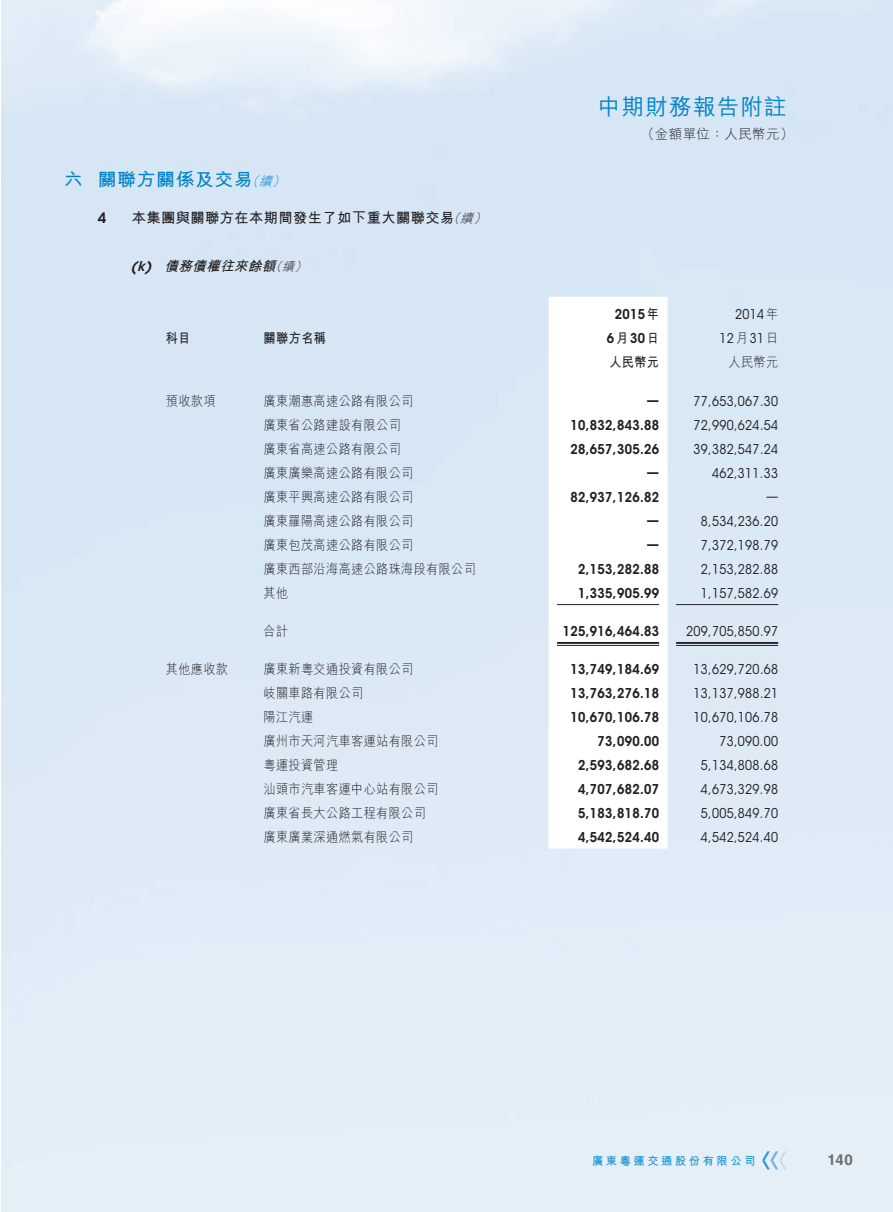
<style>
.page{position:relative;width:893px;height:1212px;background:#fff}
.page>*{position:absolute;margin:0;border:0;box-sizing:border-box;transform-origin:0 0}
.t1{font:500 22.5px "M Hei HK";letter-spacing:.055em;color:#0082c8}
._3__標題{font:700 18px "M Hei HK";letter-spacing:.03em;color:#0082c8;scale:1.05 1}
.t2{font:700 15px "Helvetica LT Std";color:#6c6d70}
._4__副標題{font:700 14.25px "M Hei HK";letter-spacing:.03em;color:#231f20}
._4__副標題-2{font:600 14.25px "ITC Avant Garde Std";color:#231f20}
._1__內文{font:13.5px "ITC Avant Garde Std";letter-spacing:.03em;color:#231f20;scale:.9 1}
._1__內文-2{font:300 13.5px "M Hei HK";letter-spacing:.03em;color:#231f20;scale:.9 1}
._1__內文-3{font:600 13.5px "ITC Avant Garde Std";letter-spacing:.03em;color:#231f20;scale:.9 1}
._1__內文-4{font:300 13.5px "M Hei HK";letter-spacing:.03em;color:#231f20}
._1__內文-5{font:700 13.5px "M Hei HK";letter-spacing:.03em;color:#231f20;scale:.9 1}
._5__副副標題{font:italic 700 13.5px "M Hei HK";color:#231f20}
._5__副副標題-2{font:italic 600 13.5px "ITC Avant Garde Std";color:#231f20}
._3__標題-2{font:italic 300 12.75px "M Hei HK";color:#0082c8}
._4__副標題-3{font:italic 300 12.75px "M Hei HK";color:#231f20}
._5__副副標題-3{font:italic 300 12px "M Hei HK";color:#231f20}
.t3{font:700 11.25px "M Hei HK";letter-spacing:.23em;color:#1592d1}
.s1{font-family:"M Hei HK";font-weight:700}
.s2{font-family:"M Hei HK";font-weight:300}
</style>
<div class="page">
<svg style="left:762px;top:1151px;width:25px;height:18px"></svg>
<svg style="left:549px;top:297px;width:119px;height:552px"></svg>
<hr style="left:557px;top:604px;width:102px;height:1px;background:#231f20">
<hr style="left:676px;top:604px;width:102px;height:1px;background:#231f20">
<hr style="left:557px;top:642px;width:102px;height:2px;background:#231f20">
<hr style="left:557px;top:645px;width:102px;height:1px;background:#231f20">
<hr style="left:676px;top:642px;width:102px;height:2px;background:#231f20">
<hr style="left:676px;top:645px;width:102px;height:1px;background:#231f20">
<p class="_3__標題" style="left:64px;top:166px;width:19px">六</p>
<p class="_3__標題" style="left:98px;top:166px;width:149px">關聯方關係及交易</p>
<p class="_3__標題-2" style="left:259px;top:175px;width:18px">續</p>
<p class="_3__標題-2" style="left:246px;top:175px;width:18px">（</p>
<p class="_3__標題-2" style="left:272px;top:175px;width:18px">(</p>
<p class="_4__副標題-2" style="left:98px;top:209px;width:10px">4</p>
<p class="_4__副標題" style="left:132px;top:207px;width:324px">本集團與關聯方在本期間發生了如下重大關聯交易</p>
<p class="_4__副標題-3" style="left:460px;top:212px;width:18px">續</p>
<p class="_4__副標題-3" style="left:447px;top:212px;width:18px">（</p>
<p class="_4__副標題-3" style="left:473px;top:212px;width:18px">(</p>
<p class="_5__副副標題-2" style="left:130px;top:257px;width:27px">)k(</p>
<p class="_5__副副標題" style="left:164px;top:256px;width:117px">債務債權往來餘額</p>
<p class="_5__副副標題-3" style="left:282px;top:260px;width:17px">續</p>
<p class="_5__副副標題-3" style="left:270px;top:260px;width:17px">（</p>
<p class="_5__副副標題-3" style="left:295px;top:260px;width:17px">(</p>
<p class="_1__內文-5" style="left:166px;top:328px;width:29px">科目</p>
<p class="_1__內文-5" style="left:264px;top:328px;width:71px">關聯方名稱</p>
<p class="_1__內文-2" style="left:166px;top:394px;width:57px">預收款項</p>
<p class="_1__內文-2" style="left:264px;top:394px;width:168px">廣東潮惠高速公路有限公司</p>
<p class="_1__內文-2" style="left:264px;top:418px;width:154px">廣東省公路建設有限公司</p>
<p class="_1__內文-2" style="left:264px;top:442px;width:154px">廣東省高速公路有限公司</p>
<p class="_1__內文-2" style="left:264px;top:466px;width:168px">廣東廣樂高速公路有限公司</p>
<p class="_1__內文-2" style="left:264px;top:490px;width:168px">廣東平興高速公路有限公司</p>
<p class="_1__內文-2" style="left:264px;top:514px;width:168px">廣東羅陽高速公路有限公司</p>
<p class="_1__內文-2" style="left:264px;top:538px;width:168px">廣東包茂高速公路有限公司</p>
<p class="_1__內文-2" style="left:264px;top:562px;width:237px">廣東西部沿海高速公路珠海段有限公司</p>
<p class="_1__內文-2" style="left:264px;top:586px;width:29px">其他</p>
<p class="_1__內文-2" style="left:264px;top:624px;width:29px">合計</p>
<p class="_1__內文-2" style="left:166px;top:662px;width:71px">其他應收款</p>
<p class="_1__內文-2" style="left:264px;top:662px;width:168px">廣東新粵交通投資有限公司</p>
<p class="_1__內文-2" style="left:264px;top:686px;width:112px">岐關車路有限公司</p>
<p class="_1__內文-2" style="left:264px;top:710px;width:57px">陽江汽運</p>
<p class="_1__內文-2" style="left:264px;top:734px;width:196px">廣州市天河汽車客運站有限公司</p>
<p class="_1__內文-2" style="left:264px;top:758px;width:84px">粵運投資管理</p>
<p class="_1__內文-2" style="left:264px;top:782px;width:196px">汕頭市汽車客運中心站有限公司</p>
<p class="_1__內文-2" style="left:264px;top:806px;width:182px">廣東省長大公路工程有限公司</p>
<p class="_1__內文-2" style="left:264px;top:830px;width:168px">廣東廣業深通燃氣有限公司</p>
<h1 class="t1" style="left:598px;top:91px;width:190px">中期財務報告附註</h1>
<p class="_1__內文-4" style="left:641px;top:128px;width:154px">（金額單位：人民幣元(</p>
<p class="_1__內文-3" style="left:615px;top:305px;width:51px">2015<span class="s1">年</span></p>
<p class="_1__內文" style="left:735px;top:306px;width:49px">2014 <span class="s2">年</span></p>
<p class="_1__內文-3" style="left:607px;top:329px;width:60px">6<span class="s1">月</span>30<span class="s1">日</span></p>
<p class="_1__內文" style="left:720px;top:330px;width:67px">12<span class="s2">月</span>31<span class="s2">日</span></p>
<p class="_1__內文-5" style="left:609px;top:352px;width:57px">人民幣元</p>
<p class="_1__內文-2" style="left:728px;top:355px;width:57px">人民幣元</p>
<p class="_1__內文-3" style="left:647px;top:392px;width:15px">—</p>
<p class="_1__內文" style="left:693px;top:393px;width:96px">77,653,067.30</p>
<p class="_1__內文-3" style="left:570px;top:416px;width:100px">10,832,843.88</p>
<p class="_1__內文" style="left:693px;top:417px;width:96px">72,990,624.54</p>
<p class="_1__內文-3" style="left:570px;top:440px;width:100px">28,657,305.26</p>
<p class="_1__內文" style="left:693px;top:441px;width:96px">39,382,547.24</p>
<p class="_1__內文-3" style="left:647px;top:464px;width:15px">—</p>
<p class="_1__內文" style="left:712px;top:465px;width:75px">462,311.33</p>
<p class="_1__內文-3" style="left:570px;top:488px;width:100px">82,937,126.82</p>
<p class="_1__內文" style="left:766px;top:488px;width:15px">—</p>
<p class="_1__內文-3" style="left:647px;top:512px;width:15px">—</p>
<p class="_1__內文" style="left:701px;top:513px;width:87px">8,534,236.20</p>
<p class="_1__內文-3" style="left:647px;top:536px;width:15px">—</p>
<p class="_1__內文" style="left:701px;top:537px;width:87px">7,372,198.79</p>
<p class="_1__內文-3" style="left:578px;top:560px;width:91px">2,153,282.88</p>
<p class="_1__內文" style="left:701px;top:561px;width:87px">2,153,282.88</p>
<p class="_1__內文-3" style="left:578px;top:584px;width:91px">1,335,905.99</p>
<p class="_1__內文" style="left:701px;top:585px;width:87px">1,157,582.69</p>
<p class="_1__內文-3" style="left:563px;top:622px;width:109px">125,916,464.83</p>
<p class="_1__內文" style="left:686px;top:623px;width:104px">209,705,850.97</p>
<p class="_1__內文-3" style="left:570px;top:661px;width:100px">13,749,184.69</p>
<p class="_1__內文" style="left:693px;top:661px;width:96px">13,629,720.68</p>
<p class="_1__內文-3" style="left:570px;top:685px;width:100px">13,763,276.18</p>
<p class="_1__內文" style="left:693px;top:685px;width:96px">13,137,988.21</p>
<p class="_1__內文-3" style="left:570px;top:709px;width:100px">10,670,106.78</p>
<p class="_1__內文" style="left:693px;top:709px;width:96px">10,670,106.78</p>
<p class="_1__內文-3" style="left:598px;top:733px;width:70px">73,090.00</p>
<p class="_1__內文" style="left:719px;top:733px;width:67px">73,090.00</p>
<p class="_1__內文-3" style="left:578px;top:757px;width:91px">2,593,682.68</p>
<p class="_1__內文" style="left:701px;top:757px;width:87px">5,134,808.68</p>
<p class="_1__內文-3" style="left:578px;top:781px;width:91px">4,707,682.07</p>
<p class="_1__內文" style="left:701px;top:781px;width:87px">4,673,329.98</p>
<p class="_1__內文-3" style="left:578px;top:805px;width:91px">5,183,818.70</p>
<p class="_1__內文" style="left:701px;top:805px;width:87px">5,005,849.70</p>
<p class="_1__內文-3" style="left:578px;top:829px;width:91px">4,542,524.40</p>
<p class="_1__內文" style="left:701px;top:829px;width:87px">4,542,524.40</p>
<p class="t3" style="left:592px;top:1152px;width:165px">廣東粵運交通股份有限公司</p>
<p class="t2" style="left:827px;top:1151px;width:27px">140</p>
</div>
